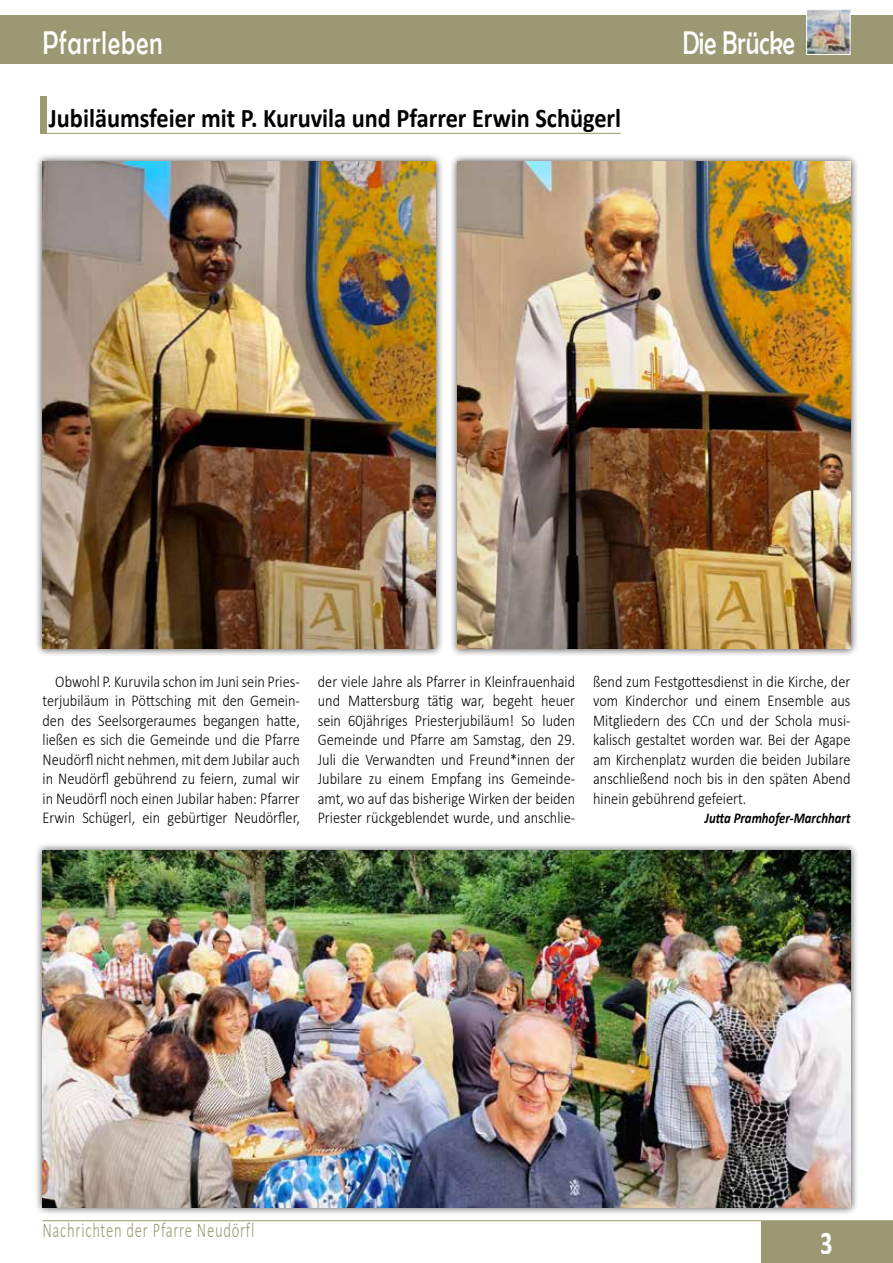
<style>
.page{position:relative;width:893px;height:1263px;background:#fff}
.page>*{position:absolute;margin:0;border:0;box-sizing:border-box;transform-origin:0 0}
.t1{font:33px "Berlin Sans FB";letter-spacing:.05em;color:#fffdf0;scale:.75 1}
.t2{font:33px "Berlin Sans FB";color:#fffdf0;scale:.75 1}
.t3{font:700 33px "Calibri";color:#fffdf0;scale:.75 1}
.t4{font:700 27px "Calibri";color:#000;scale:.9 1}
.t5{font:300 21px "Calibri";letter-spacing:.05em;color:#9a9974;scale:.7 1}
.t6{font:300 16.5px/19.5px "Calibri";color:#000;text-align:justify;scale:.87 1}
.t7{font:italic 700 15px "Calibri";color:#000;scale:.85 1}
</style>
<div class="page">
<hr style="left:43px;top:1220px;width:850px;height:1px;background:#9a9974">
<div style="left:761px;top:1221px;width:132px;height:42px;background:#9a9974"></div>
<div style="left:0;top:15px;width:893px;height:49px;background:#9a9974"></div>
<div style="left:807px;top:10px;width:43px;height:44px;background:#fff;opacity:.75"></div>
<div style="left:806px;top:9px;width:44px;height:46px;border:1px solid #fff"></div>
<div style="left:34px;top:153px;width:410px;height:504px;background:#000;opacity:.75"></div>
<img style="left:43px;top:162px;width:393px;height:487px">
<div style="left:449px;top:153px;width:410px;height:504px;background:#000;opacity:.75"></div>
<img style="left:457px;top:162px;width:393px;height:487px">
<div style="left:34px;top:842px;width:825px;height:374px;background:#000;opacity:.75"></div>
<img style="left:43px;top:850px;width:807px;height:358px">
<div style="left:40px;top:96px;width:7px;height:37px;background:#9a9974"></div>
<hr style="left:44px;top:133px;width:577px;height:1px;background:#9a9974">
<h1 class="t1" style="left:43px;top:25px;width:162px">Pfarrleben</h1>
<h1 class="t2" style="left:682px;top:25px;width:152px">Die Brücke</h1>
<h2 class="t4" style="left:49px;top:98px;width:637px">Jubiläumsfeier mit P. Kuruvila und Pfarrer Erwin Schügerl</h2>
<p class="t6" style="left:43px;top:671px;width:297px;text-indent:13px">Obwohl P. Kuruvila schon im Juni sein Pries&shy;terjubiläum in Pöttsching mit den Gemein&shy;den des Seelsorgeraumes begangen hatte, ließen es sich die Gemeinde und die Pfarre Neudörfl nicht nehmen, mit dem Jubilar auch in Neudörfl gebührend zu feiern, zumal wir in Neudörfl noch einen Jubilar haben: Pfarrer Erwin Schügerl, ein gebürtiger Neudörfler,</p>
<p class="t6" style="left:318px;top:671px;width:297px">der viele Jahre als Pfarrer in Kleinfrauenhaid und Mattersburg tätig war, begeht heuer sein 60jähriges Priesterjubiläum! So luden Gemeinde und Pfarre am Samstag, den 29.<br>Juli die Verwandten und Freund*innen der Jubilare zu einem Empfang ins Gemeinde&shy;amt, wo auf das bisherige Wirken der beiden Priester rückgeblendet wurde, und anschlie-</p>
<p class="t6" style="left:593px;top:671px;width:297px">ßend zum Festgottesdienst in die Kirche, der vom Kinderchor und einem Ensemble aus Mitgliedern des CCn und der Schola musi&shy;kalisch gestaltet worden war. Bei der Agape am Kirchenplatz wurden die beiden Jubilare anschließend noch bis in den späten Abend hinein gebührend gefeiert.</p>
<p class="t7" style="left:705px;top:807px;width:173px">Jutta Pramhofer-Marchhart</p>
<p class="t5" style="left:43px;top:1217px;width:304px">Nachrichten der Pfarre Neudörfl</p>
<h1 class="t3" style="left:821px;top:1219px;width:18px">3</h1>
</div>
